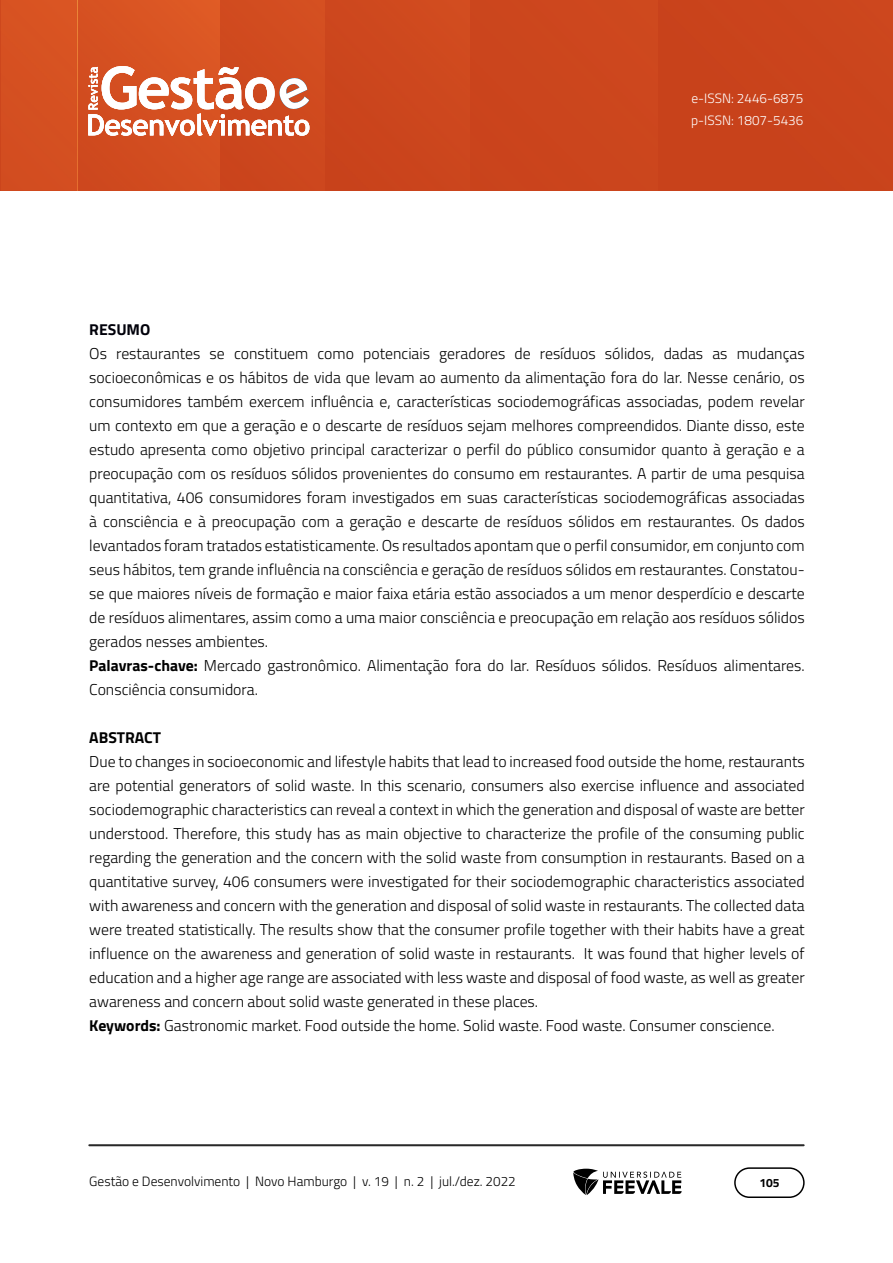
<style>
.page{position:relative;width:893px;height:1263px;background:#fff}
.page>*{position:absolute;margin:0;border:0;box-sizing:border-box;transform-origin:0 0}
.Resumo{font:300 15.75px/24px "Titillium Web";color:#000;text-align:justify}
.Resumo-2{font:700 15.75px "Titillium Web";color:#000}
.Resumo-3{font:700 15.75px "Titillium Web";color:#00000a}
.t1{font:300 13.5px "Titillium Web";color:#000}
.t2{font:300 13.5px/22.5px "Titillium Web";color:#fff}
.t3{font:700 12px "Titillium Web";color:#000}
.s1{font-weight:700}
</style>
<div class="page">
<hr style="left:892px;top:0;width:1px;height:191px;background:#c7401a">
<img style="left:1px;top:0;width:891px;height:191px">
<hr style="left:220px;top:0;width:1px;height:191px;background:#cd481e">
<img style="left:77px;top:0;width:1px;height:191px">
<hr style="left:89px;top:1144px;width:715px;height:2px;background:#282828">
<div style="left:734px;top:1167px;width:71px;height:31px;border:2px solid #000;border-radius:15px"></div>
<svg style="left:573px;top:1169px;width:109px;height:26px"></svg>
<svg style="left:88px;top:66px;width:221px;height:70px"></svg>
<p class="t2" style="left:691px;top:86px;width:114px">e-ISSN: 2446-6875 p-ISSN: 1807-5436</p>
<p class="Resumo-3" style="left:89px;top:318px;width:63px">RESUMO</p>
<p class="Resumo" style="left:89px;top:341px;width:717px">Os restaurantes se constituem como potenciais geradores de resíduos sólidos, dadas as mudanças socioeconômicas e os hábitos de vida que levam ao aumento da alimentação fora do lar. Nesse cenário, os consumidores também exercem influência e, características sociodemográficas associadas, podem revelar um contexto em que a geração e o descarte de resíduos sejam melhores compreendidos. Diante disso, este estudo apresenta como objetivo principal caracterizar o perfil do público consumidor quanto à geração e a preocupação com os resíduos sólidos provenientes do consumo em restaurantes. A partir de uma pesquisa quantitativa, 406 consumidores foram investigados em suas características sociodemográficas associadas à consciência e à preocupação com a geração e descarte de resíduos sólidos em restaurantes. Os dados levantados foram tratados estatisticamente. Os resultados apontam que o perfil consumidor, em conjunto com seus hábitos, tem grande influência na consciência e geração de resíduos sólidos em restaurantes. Constatou&shy;se que maiores níveis de formação e maior faixa etária estão associados a um menor desperdício e descarte de resíduos alimentares, assim como a uma maior consciência e preocupação em relação aos resíduos sólidos gerados nesses ambientes.</p>
<p class="Resumo" style="left:89px;top:653px;width:717px"><span class="s1">Palavras-chave:</span> Mercado gastronômico. Alimentação fora do lar. Resíduos sólidos. Resíduos alimentares.<br>Consciência consumidora.</p>
<p class="Resumo-2" style="left:89px;top:726px;width:73px">ABSTRACT</p>
<p class="Resumo" style="left:89px;top:749px;width:717px">Due to changes in socioeconomic and lifestyle habits that lead to increased food outside the home, restaurants are potential generators of solid waste. In this scenario, consumers also exercise influence and associated sociodemographic characteristics can reveal a context in which the generation and disposal of waste are better understood. Therefore, this study has as main objective to characterize the profile of the consuming public regarding the generation and the concern with the solid waste from consumption in restaurants. Based on a quantitative survey, 406 consumers were investigated for their sociodemographic characteristics associated with awareness and concern with the generation and disposal of solid waste in restaurants. The collected data were treated statistically. The results show that the consumer profile together with their habits have a great influence on the awareness and generation of solid waste in restaurants. It was found that higher levels of education and a higher age range are associated with less waste and disposal of food waste, as well as greater awareness and concern about solid waste generated in these places.</p>
<p class="Resumo" style="left:89px;top:1013px;width:687px"><span class="s1">Keywords:</span> Gastronomic market. Food outside the home. Solid waste. Food waste. Consumer conscience.</p>
<p class="t1" style="left:89px;top:1171px;width:428px">Gestão e Desenvolvimento | Novo Hamburgo | v. 19 | n. 2 | jul./dez. 2022</p>
<p class="t3" style="left:759px;top:1174px;width:22px">105</p>
</div>
